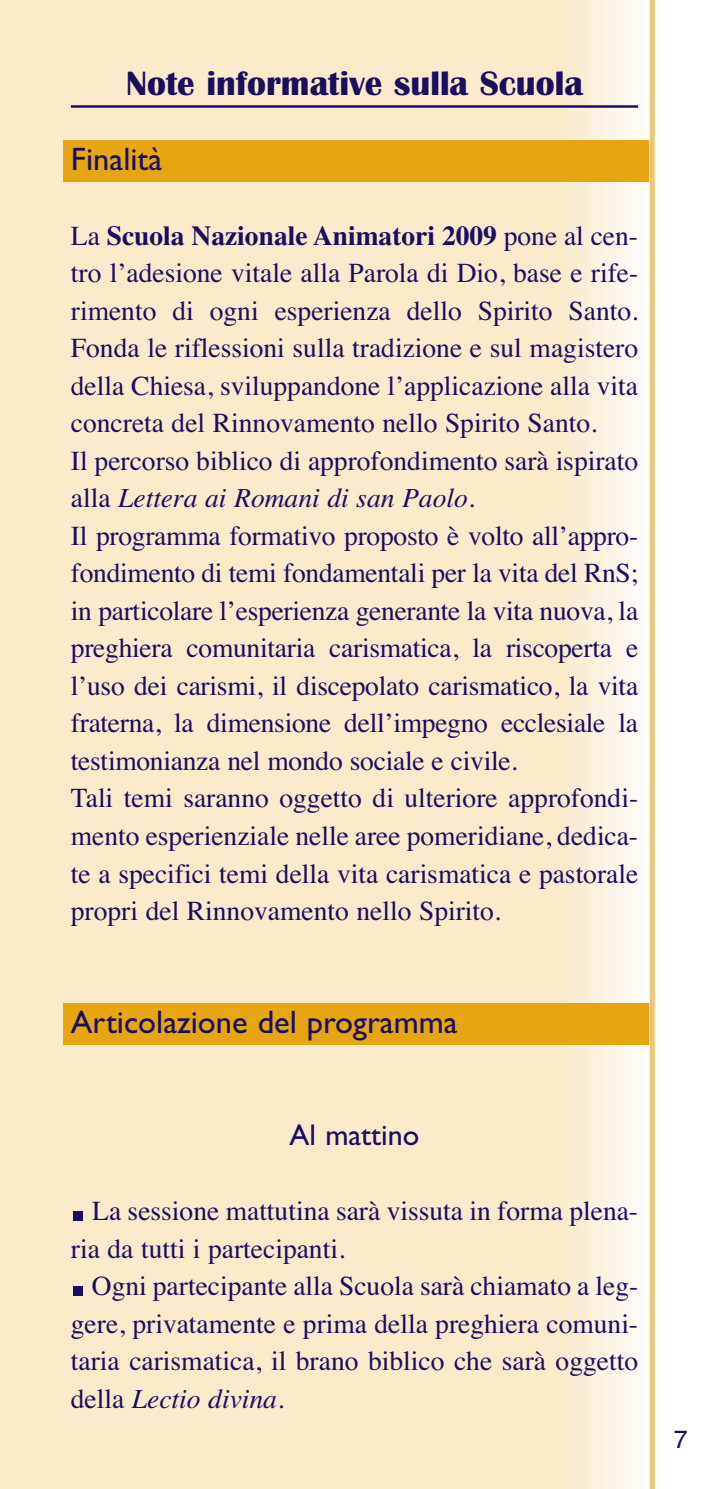
<style>
.page{position:relative;width:709px;height:1489px;background:#fff}
.page>*{position:absolute;margin:0;border:0;box-sizing:border-box;transform-origin:0 0}
.t1{font:700 35px "Britannic";color:#1a0e60}
.t2{font:32.5px "Gill Sans";color:#1a0e60}
.t3{font:30px "Gill Sans";color:#1a0e60}
.t4{font:27.5px/37.5px "Times";color:#1a0e60}
.t5{font:25px "Helvetica";color:#1a0e60}
.s1{font-weight:700}
.s2{font-style:italic}
</style>
<div class="page">
<div style="left:642px;top:0;width:7px;height:1488px;background:#fefdfb"></div>
<div style="left:637px;top:0;width:7px;height:1488px;background:#fdfbf7"></div>
<div style="left:630px;top:0;width:7px;height:1488px;background:#fdfaf3"></div>
<div style="left:623px;top:0;width:7px;height:1488px;background:#fdf8ef"></div>
<div style="left:618px;top:0;width:7px;height:1488px;background:#fdf7eb"></div>
<div style="left:611px;top:0;width:7px;height:1488px;background:#fcf5e8"></div>
<div style="left:604px;top:0;width:7px;height:1488px;background:#fcf4e4"></div>
<div style="left:602px;top:0;width:7px;height:1488px;background:#fcf6ea"></div>
<div style="left:600px;top:0;width:8px;height:1488px;background:#fcf2e1"></div>
<div style="left:595px;top:0;width:7px;height:1488px;background:#fbf3e5"></div>
<div style="left:593px;top:0;width:8px;height:1488px;background:#fbf1dd"></div>
<div style="left:588px;top:0;width:7px;height:1488px;background:#fbf2e1"></div>
<div style="left:587px;top:0;width:7px;height:1488px;background:#fbf0d9"></div>
<div style="left:583px;top:0;width:7px;height:1488px;background:#fbf2e1"></div>
<div style="left:581px;top:0;width:8px;height:1488px;background:#fbeed6"></div>
<div style="left:576px;top:0;width:7px;height:1488px;background:#faf0dd"></div>
<div style="left:574px;top:0;width:8px;height:1488px;background:#faecd2"></div>
<div style="left:569px;top:0;width:7px;height:1488px;background:#faefd9"></div>
<div style="left:567px;top:0;width:8px;height:1488px;background:#faeed5"></div>
<div style="left:0;top:0;width:567px;height:1488px;background:#f9eacb"></div>
<div style="left:649px;top:0;width:5px;height:1488px;background:#f1c575"></div>
<div style="left:64px;top:140px;width:585px;height:42px;background:#e7a512"></div>
<div style="left:64px;top:1002px;width:585px;height:42px;background:#e7a512"></div>
<hr style="left:71px;top:105px;width:567px;height:3px;background:#1a0e60">
<div style="left:73px;top:1285px;width:10px;height:10px;background:#1a0e60"></div>
<div style="left:73px;top:1210px;width:10px;height:10px;background:#1a0e60"></div>
<p class="t1" style="left:126px;top:62px;width:458px">Note informative sulla Scuola</p>
<p class="t2" style="left:71px;top:139px;width:93px">Finalità</p>
<p class="t4" style="left:71px;top:216px;width:569px">La <span class="s1">Scuola Nazionale Animatori 2009</span> pone al cen&shy;tro l’adesione vitale alla Parola di Dio, base e rife&shy;rimento di ogni esperienza dello Spirito Santo.<br>Fonda le riflessioni sulla tradizione e sul magistero della Chiesa, sviluppandone l’applicazione alla vita concreta del Rinnovamento nello Spirito Santo.<br>Il percorso biblico di approfondimento sarà ispirato alla <span class="s2">Lettera ai Romani di san Paolo</span>.<br>Il programma formativo proposto è volto all’appro&shy;fondimento di temi fondamentali per la vita del RnS; in particolare l’esperienza generante la vita nuova, la preghiera comunitaria carismatica, la riscoperta e l’uso dei carismi, il discepolato carismatico, la vita fraterna, la dimensione dell’impegno ecclesiale la testimonianza nel mondo sociale e civile.<br>Tali temi saranno oggetto di ulteriore approfondi&shy;mento esperienziale nelle aree pomeridiane, dedica&shy;te a specifici temi della vita carismatica e pastorale propri del Rinnovamento nello Spirito.</p>
<p class="t2" style="left:71px;top:1002px;width:388px">Articolazione del programma</p>
<p class="t3" style="left:289px;top:1117px;width:131px">Al mattino</p>
<p class="t4" style="left:71px;top:1191px;width:568px;text-indent:21px">La sessione mattutina sarà vissuta in forma plena&shy;ria da tutti i partecipanti.</p>
<p class="t4" style="left:71px;top:1266px;width:569px;text-align:justify;text-indent:21px">Ogni partecipante alla Scuola sarà chiamato a leg&shy;gere, privatamente e prima della preghiera comuni&shy;taria carismatica, il brano biblico che sarà oggetto della <span class="s2">Lectio divina.</span></p>
<p class="t5" style="left:674px;top:1424px;width:15px">7</p>
</div>
